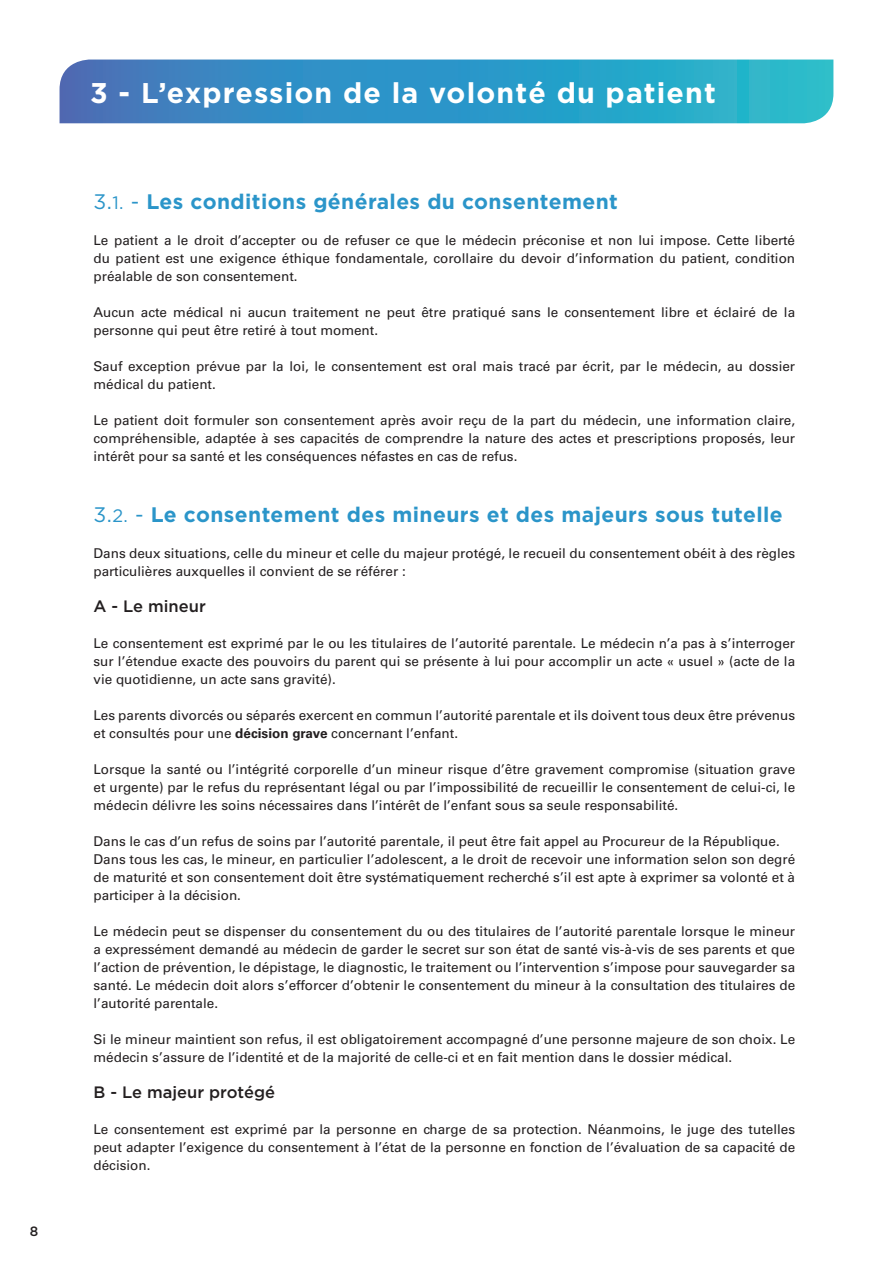
<style>
.page{position:relative;width:893px;height:1263px;background:#fff}
.page>*{position:absolute;margin:0;border:0;box-sizing:border-box;transform-origin:0 0}
.t1{font:700 28.5px "Gotham";letter-spacing:.04em;color:#fff}
.t2{font:700 21px "Gotham";letter-spacing:.02em;color:#2b95c9}
.t3{font:500 16.5px "Gotham";color:#231f20}
.t4{font:13.5px/18px "Univers";color:#231f20;text-align:justify}
.t5{font:500 13.5px "Gotham";color:#231f20}
.s1{font-weight:400}
.s2{font-weight:400;font-size:18px}
.s3{font-weight:700}
</style>
<div class="page">
<svg style="left:60px;top:60px;width:773px;height:63px;background:#3198c6"></svg>
<p class="t5" style="left:30px;top:1223px;width:10px">8</p>
<h1 class="t1" style="left:90px;top:77px;width:627px">3 - L’expression de la volonté du patient</h1>
<h2 class="t2" style="left:94px;top:189px;width:526px"><span class="s1">3.</span><span class="s2">1.</span> <span class="s1">-</span> Les conditions générales du consentement</h2>
<p class="t4" style="left:94px;top:231px;width:703px">Le patient a le droit d’accepter ou de refuser ce que le médecin préconise et non lui impose. Cette liberté du patient est une exigence éthique fondamentale, corollaire du devoir d’information du patient, condition préalable de son consentement.</p>
<p class="t4" style="left:94px;top:303px;width:703px">Aucun acte médical ni aucun traitement ne peut être pratiqué sans le consentement libre et éclairé de la personne qui peut être retiré à tout moment.</p>
<p class="t4" style="left:94px;top:357px;width:703px">Sauf exception prévue par la loi, le consentement est oral mais tracé par écrit, par le médecin, au dossier médical du patient.</p>
<p class="t4" style="left:94px;top:411px;width:703px">Le patient doit formuler son consentement après avoir reçu de la part du médecin, une information claire, compréhensible, adaptée à ses capacités de comprendre la nature des actes et prescriptions proposés, leur intérêt pour sa santé et les conséquences néfastes en cas de refus.</p>
<h2 class="t2" style="left:94px;top:503px;width:691px"><span class="s1">3.</span><span class="s2">2.</span> <span class="s1">-</span> Le consentement des mineurs et des majeurs sous tutelle</h2>
<p class="t4" style="left:94px;top:544px;width:703px">Dans deux situations, celle du mineur et celle du majeur protégé, le recueil du consentement obéit à des règles particulières auxquelles il convient de se référer :</p>
<p class="t3" style="left:94px;top:597px;width:114px">A - Le mineur</p>
<p class="t4" style="left:94px;top:634px;width:703px">Le consentement est exprimé par le ou les titulaires de l’autorité parentale. Le médecin n’a pas à s’interroger sur l’étendue exacte des pouvoirs du parent qui se présente à lui pour accomplir un acte « usuel » (acte de la vie quotidienne, un acte sans gravité).</p>
<p class="t4" style="left:94px;top:706px;width:703px">Les parents divorcés ou séparés exercent en commun l’autorité parentale et ils doivent tous deux être prévenus et consultés pour une <span class="s3">décision grave</span> concernant l’enfant.</p>
<p class="t4" style="left:94px;top:760px;width:703px">Lorsque la santé ou l’intégrité corporelle d’un mineur risque d’être gravement compromise (situation grave et urgente) par le refus du représentant légal ou par l’impossibilité de recueillir le consentement de celui-ci, le médecin délivre les soins nécessaires dans l’intérêt de l’enfant sous sa seule responsabilité.</p>
<p class="t4" style="left:94px;top:832px;width:703px;text-align:left">Dans le cas d’un refus de soins par l’autorité parentale, il peut être fait appel au Procureur de la République.<br>Dans tous les cas, le mineur, en particulier l’adolescent, a le droit de recevoir une information selon son degré de maturité et son consentement doit être systématiquement recherché s’il est apte à exprimer sa volonté et à participer à la décision.</p>
<p class="t4" style="left:94px;top:922px;width:703px">Le médecin peut se dispenser du consentement du ou des titulaires de l’autorité parentale lorsque le mineur a expressément demandé au médecin de garder le secret sur son état de santé vis-à-vis de ses parents et que l’action de prévention, le dépistage, le diagnostic, le traitement ou l’intervention s’impose pour sauvegarder sa santé. Le médecin doit alors s’efforcer d’obtenir le consentement du mineur à la consultation des titulaires de l’autorité parentale.</p>
<p class="t4" style="left:94px;top:1030px;width:703px">Si le mineur maintient son refus, il est obligatoirement accompagné d’une personne majeure de son choix. Le médecin s’assure de l’identité et de la majorité de celle-ci et en fait mention dans le dossier médical.</p>
<p class="t3" style="left:94px;top:1083px;width:183px">B - Le majeur protégé</p>
<p class="t4" style="left:94px;top:1120px;width:703px">Le consentement est exprimé par la personne en charge de sa protection. Néanmoins, le juge des tutelles peut adapter l’exigence du consentement à l’état de la personne en fonction de l’évaluation de sa capacité de décision.</p>
</div>
